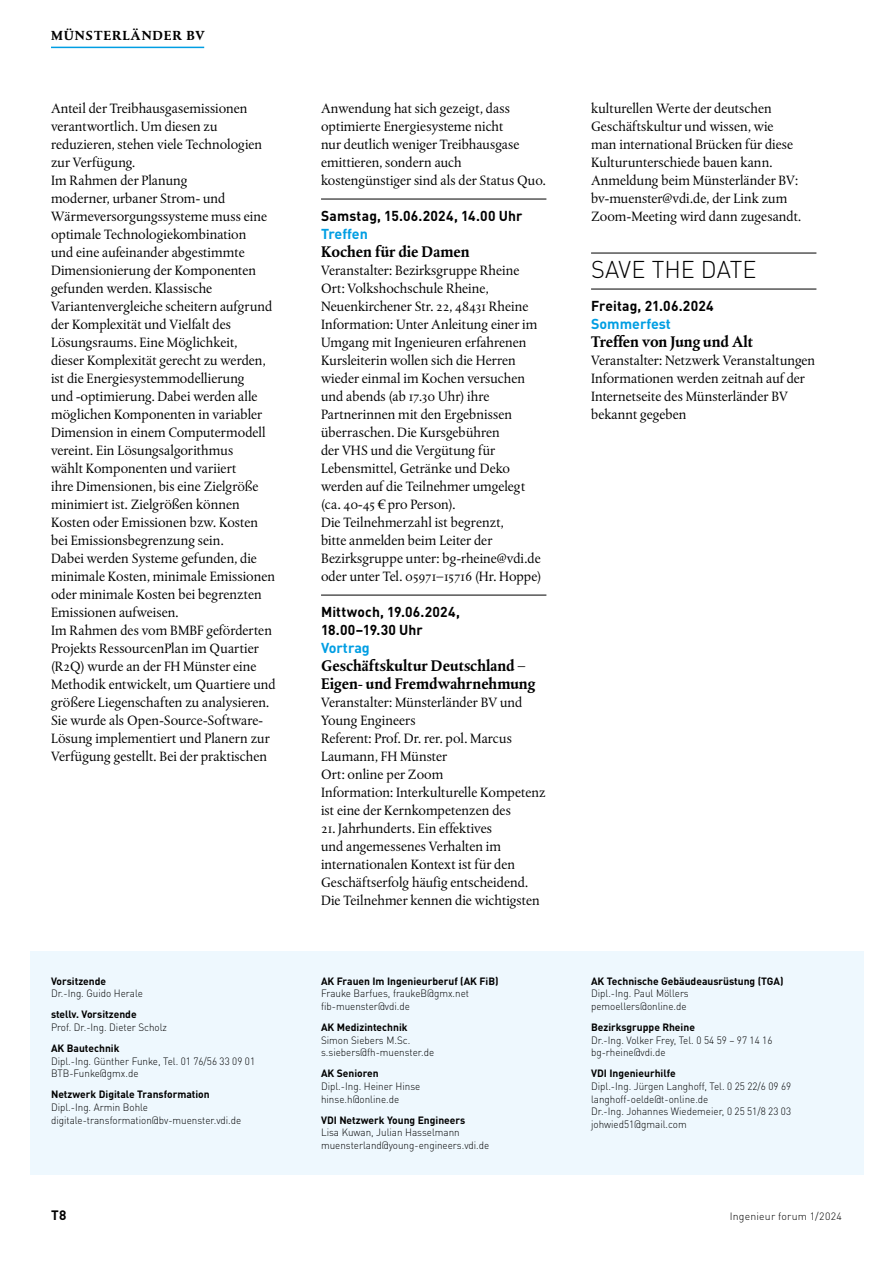
<style>
.page{position:relative;width:893px;height:1263px;background:#fff}
.page>*{position:absolute;margin:0;border:0;box-sizing:border-box;transform-origin:0 0}
.t1{font:300 24px "DINOT";letter-spacing:.005em;color:#000}
.t2{font:700 15.75px/18px "DTL Albertina T";color:#000;scale:.95 1}
.t3{font:14.25px/18px "DTL Albertina ST";color:#000}
.t4{font:700 14.25px/18px "DINOT";letter-spacing:.015em;color:#000}
.t5{font:700 14.25px "DINOT";color:#009ee3}
.t6{font:700 13.5px "DTL Albertina T";letter-spacing:.06em;color:#000}
.t7{font:700 13.5px "DINOT";color:#000}
.t8{font:300 10.5px/12.6px "DINOT";color:#000;scale:.94 1}
.t9{font:700 10.5px "DINOT";color:#000}
.t10{font:300 10.5px "DINOT";letter-spacing:.02em;color:#000}
.s1{font-family:"DTL Albertina T Euro"}
</style>
<div class="page">
<hr style="left:51px;top:47px;width:153px;height:1px;background:#009ee3">
<hr style="left:321px;top:199px;width:225px;height:1px;background:#000">
<hr style="left:321px;top:595px;width:225px;height:1px;background:#000">
<hr style="left:591px;top:253px;width:225px;height:1px;background:#000">
<hr style="left:591px;top:289px;width:225px;height:1px;background:#000">
<div style="left:30px;top:951px;width:833px;height:224px;background:#eef8fe"></div>
<p class="t6" style="left:51px;top:27px;width:155px">MÜNSTERLÄNDER BV</p>
<p class="t3" style="left:51px;top:99px;width:226px">Anteil der Treibhausgasemissionen verantwortlich. Um diesen zu reduzieren, stehen viele Technologien zur Verfügung.<br>Im Rahmen der Planung<br>moderner, urbaner Strom- und Wärmeversorgungssysteme muss eine optimale Technologiekombination<br>und eine aufeinander abgestimmte Dimensionierung der Komponenten gefunden werden. Klassische Variantenvergleiche scheitern aufgrund der Komplexität und Vielfalt des Lösungsraums. Eine Möglichkeit,<br>dieser Komplexität gerecht zu werden, ist die Energiesystemmodellierung<br>und -optimierung. Dabei werden alle möglichen Komponenten in variabler Dimension in einem Computermodell vereint. Ein Lösungsalgorithmus<br>wählt Komponenten und variiert<br>ihre Dimensionen, bis eine Zielgröße minimiert ist. Zielgrößen können Kosten oder Emissionen bzw. Kosten bei Emissionsbegrenzung sein.<br>Dabei werden Systeme gefunden, die minimale Kosten, minimale Emissionen oder minimale Kosten bei begrenzten Emissionen aufweisen.<br>Im Rahmen des vom BMBF geförderten Projekts RessourcenPlan im Quartier (R2Q) wurde an der FH Münster eine Methodik entwickelt, um Quartiere und größere Liegenschaften zu analysieren.<br>Sie wurde als Open-Source-Software-Lösung implementiert und Planern zur Verfügung gestellt. Bei der praktischen</p>
<p class="t9" style="left:51px;top:974px;width:57px">Vorsitzende</p>
<p class="t8" style="left:51px;top:987px;width:99px">Dr.-Ing. Guido Herale</p>
<p class="t9" style="left:51px;top:1008px;width:87px">stellv. Vorsitzende</p>
<p class="t8" style="left:51px;top:1021px;width:125px">Prof. Dr.-Ing. Dieter Scholz</p>
<p class="t9" style="left:51px;top:1041px;width:70px">AK Bautechnik</p>
<p class="t8" style="left:51px;top:1054px;width:219px">Dipl.-Ing. Günther Funke, Tel. 01 76/56 33 09 01<br>BTB-Funke@gmx.de</p>
<p class="t9" style="left:51px;top:1088px;width:160px">Netzwerk Digitale Transformation</p>
<p class="t8" style="left:51px;top:1101px;width:204px">Dipl.-Ing. Armin Bohle digitale-transformation@bv-muenster.vdi.de</p>
<p class="t3" style="left:321px;top:99px;width:226px">Anwendung hat sich gezeigt, dass optimierte Energiesysteme nicht<br>nur deutlich weniger Treibhausgase emittieren, sondern auch kostengünstiger sind als der Status Quo.</p>
<p class="t4" style="left:321px;top:206px;width:203px">Samstag, 15.06.2024, 14.00 Uhr</p>
<p class="t5" style="left:321px;top:224px;width:48px">Treffen</p>
<p class="t2" style="left:321px;top:242px;width:158px">Kochen für die Damen</p>
<p class="t3" style="left:321px;top:261px;width:222px">Veranstalter: Bezirksgruppe Rheine Ort: Volkshochschule Rheine, Neuenkirchener Str. 22, 48431 Rheine Information: Unter Anleitung einer im Umgang mit Ingenieuren erfahrenen Kursleiterin wollen sich die Herren wieder einmal im Kochen versuchen und abends (ab 17.30 Uhr) ihre Partnerinnen mit den Ergebnissen überraschen. Die Kursgebühren<br>der VHS und die Vergütung für Lebensmittel, Getränke und Deko werden auf die Teilnehmer umgelegt (ca. 40-45 <span class="s1">€</span> pro Person).<br>Die Teilnehmerzahl ist begrenzt,<br>bitte anmelden beim Leiter der Bezirksgruppe unter: bg-rheine@vdi.de oder unter Tel. 05971–15716 (Hr. Hoppe)</p>
<p class="t4" style="left:321px;top:602px;width:140px">Mittwoch, 19.06.2024,<br>18.00–19.30 Uhr</p>
<p class="t5" style="left:321px;top:638px;width:50px">Vortrag</p>
<p class="t2" style="left:321px;top:656px;width:227px">Geschäftskultur Deutschland –<br>Eigen- und Fremdwahrnehmung</p>
<p class="t3" style="left:321px;top:693px;width:226px">Veranstalter: Münsterländer BV und<br>Young Engineers<br>Referent: Prof. Dr. rer. pol. Marcus<br>Laumann, FH Münster<br>Ort: online per Zoom<br>Information: Interkulturelle Kompetenz ist eine der Kernkompetenzen des</p>
<p class="t3" style="left:321px;top:819px;width:220px">21. Jahrhunderts. Ein effektives<br>und angemessenes Verhalten im internationalen Kontext ist für den Geschäftserfolg häufig entscheidend.<br>Die Teilnehmer kennen die wichtigsten</p>
<p class="t9" style="left:321px;top:974px;width:179px">AK Frauen Im Ingenieurberuf (AK FiB)</p>
<p class="t8" style="left:321px;top:987px;width:159px">Frauke Barfues, fraukeB@gmx.net fib-muenster@vdi.de</p>
<p class="t9" style="left:321px;top:1020px;width:88px">AK Medizintechnik</p>
<p class="t8" style="left:321px;top:1033px;width:122px">Simon Siebers M.Sc. s.siebers@fh-muenster.de</p>
<p class="t9" style="left:321px;top:1067px;width:59px">AK Senioren</p>
<p class="t8" style="left:321px;top:1080px;width:107px">Dipl.-Ing. Heiner Hinse hinse.h@online.de</p>
<p class="t9" style="left:321px;top:1113px;width:146px">VDI Netzwerk Young Engineers</p>
<p class="t8" style="left:321px;top:1126px;width:181px">Lisa Kuwan, Julian Hasselmann muensterland@young-engineers.vdi.de</p>
<p class="t3" style="left:591px;top:99px;width:212px">kulturellen Werte der deutschen Geschäftskultur und wissen, wie man international Brücken für diese Kulturunterschiede bauen kann.<br>Anmeldung beim Münsterländer BV: bv-muenster@vdi.de, der Link zum Zoom-Meeting wird dann zugesandt.</p>
<h1 class="t1" style="left:591px;top:255px;width:167px">SAVE THE DATE</h1>
<p class="t4" style="left:591px;top:296px;width:124px">Freitag, 21.06.2024</p>
<p class="t5" style="left:591px;top:314px;width:81px">Sommerfest</p>
<p class="t2" style="left:591px;top:332px;width:172px">Treffen von Jung und Alt</p>
<p class="t3" style="left:591px;top:351px;width:226px">Veranstalter: Netzwerk Veranstaltungen Informationen werden zeitnah auf der Internetseite des Münsterländer BV bekannt gegeben</p>
<p class="t9" style="left:591px;top:974px;width:194px">AK Technische Gebäudeausrüstung (TGA)</p>
<p class="t8" style="left:591px;top:987px;width:105px">Dipl.-Ing. Paul Möllers pemoellers@online.de</p>
<p class="t9" style="left:591px;top:1020px;width:105px">Bezirksgruppe Rheine</p>
<p class="t8" style="left:591px;top:1033px;width:194px">Dr.-Ing. Volker Frey, Tel. 0 54 59 – 97 14 16 bg-rheine@vdi.de</p>
<p class="t9" style="left:591px;top:1067px;width:86px">VDI Ingenieurhilfe</p>
<p class="t8" style="left:591px;top:1080px;width:214px">Dipl.-Ing. Jürgen Langhoff, Tel. 0 25 22/6 09 69 langhoff-oelde@t-online.de<br>Dr.-Ing. Johannes Wiedemeier, 0 25 51/8 23 03 johwied51@gmail.com</p>
<p class="t7" style="left:51px;top:1207px;width:17px">T8</p>
<p class="t10" style="left:730px;top:1210px;width:114px">Ingenieur forum 1/2024</p>
</div>
